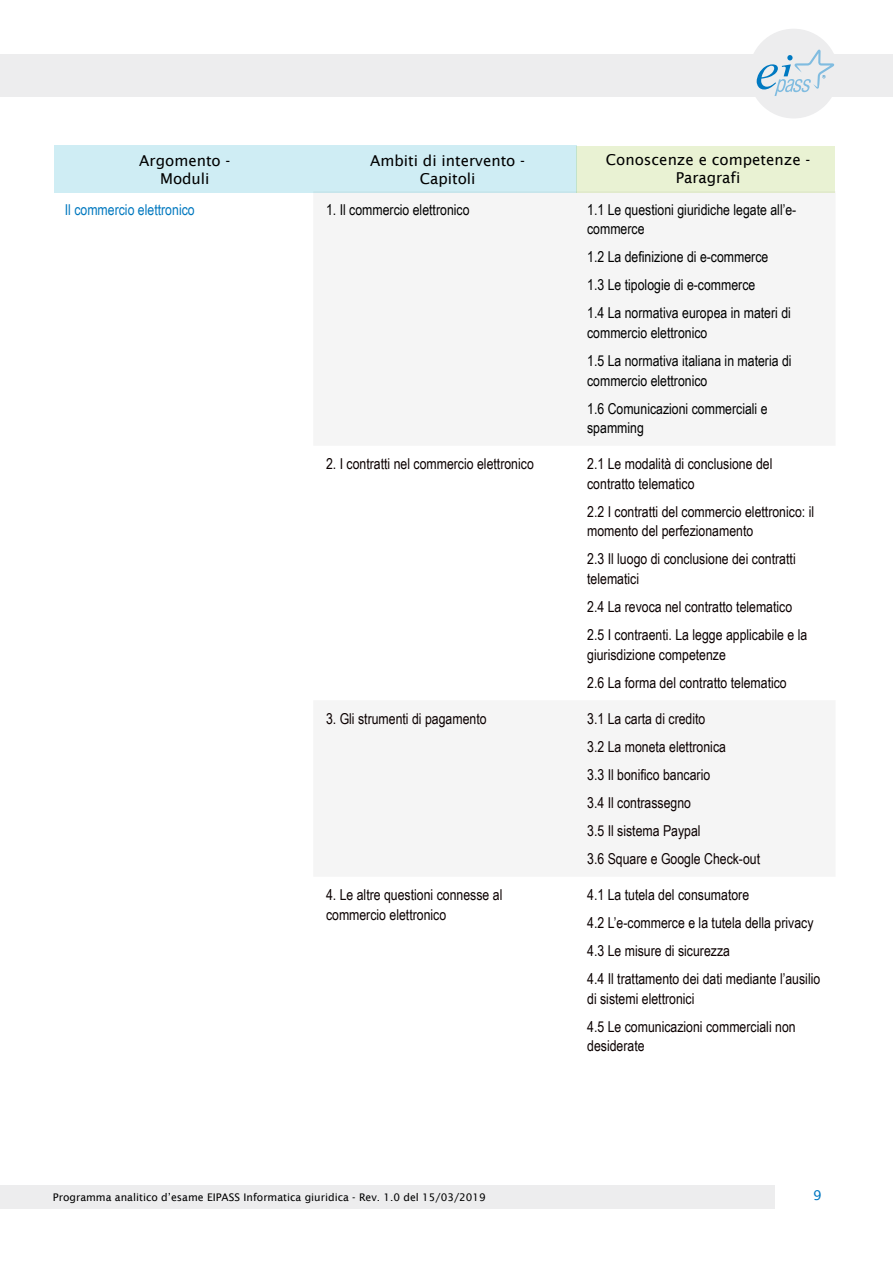
<style>
.page{position:relative;width:893px;height:1263px;background:#fff}
.page>*{position:absolute;margin:0;border:0;box-sizing:border-box;transform-origin:0 0}
.t1{font:15px/28px "Arial Narrow";color:#0b0000}
.t2{font:15px/28px "Arial Narrow";color:#000}
.t3{font:15px/18px "Lucida Sans";color:#000;text-align:center}
.t4{font:15px "Arial Narrow";color:#0078bf}
.t5{font:13.5px "Lucida Sans";color:#0077c1}
.t6{font:10.5px "Lucida Sans";color:#000}
</style>
<div class="page">
<div style="left:0;top:54px;width:893px;height:43px;background:#ededee"></div>
<div style="left:0;top:1185px;width:774px;height:24px;background:#ededee"></div>
<div style="left:749px;top:29px;width:89px;height:89px;background:#ededee;border-radius:50%"></div>
<svg style="left:757px;top:49px;width:77px;height:47px"></svg>
<div style="left:54px;top:145px;width:522px;height:47px;background:#cfedf4"></div>
<div style="left:576px;top:146px;width:259px;height:46px;background:#e9f2d3"></div>
<p class="t3" style="left:139px;top:151px;width:93px">Argomento -<br>Moduli</p>
<p class="t3" style="left:370px;top:151px;width:156px">Ambiti di intervento -<br>Capitoli</p>
<p class="t3" style="left:606px;top:150px;width:206px">Conoscenze e competenze -<br>Paragrafi</p>
<p class="t4" style="left:65px;top:199px;width:131px">Il commercio elettronico</p>
<p class="t2" style="left:326px;top:195px;width:145px">1. Il commercio elettronico</p>
<p class="t2" style="left:587px;top:199px;width:211px;line-height:19.5px">1.1 Le questioni giuridiche legate all’e&shy;commerce</p>
<p class="t2" style="left:587px;top:243px;width:205px">1.2 La definizione di e-commerce<br>1.3 Le tipologie di e-commerce<br>1.4 La normativa europea in materi di</p>
<p class="t2" style="left:587px;top:318px;width:206px">commercio elettronico<br>1.5 La normativa italiana in materia di</p>
<p class="t2" style="left:587px;top:366px;width:182px">commercio elettronico<br>1.6 Comunicazioni commerciali e</p>
<p class="t2" style="left:587px;top:413px;width:58px">spamming</p>
<p class="t1" style="left:326px;top:450px;width:209px">2. I contratti nel commercio elettronico</p>
<p class="t1" style="left:587px;top:454px;width:187px;line-height:19.5px">2.1 Le modalità di conclusione del contratto telematico</p>
<p class="t1" style="left:587px;top:501px;width:228px;line-height:19.5px">2.2 I contratti del commercio elettronico: il momento del perfezionamento</p>
<p class="t1" style="left:587px;top:549px;width:210px;line-height:19.5px">2.3 Il luogo di conclusione dei contratti telematici</p>
<p class="t1" style="left:587px;top:592px;width:222px">2.4 La revoca nel contratto telematico<br>2.5 I contraenti. La legge applicabile e la</p>
<p class="t1" style="left:587px;top:640px;width:201px">giurisdizione competenze<br>2.6 La forma del contratto telematico</p>
<p class="t1" style="left:326px;top:704px;width:162px">3. Gli strumenti di pagamento</p>
<p class="t1" style="left:587px;top:704px;width:174px">3.1 La carta di credito<br>3.2 La moneta elettronica<br>3.3 Il bonifico bancario<br>3.4 Il contrassegno<br>3.5 Il sistema Paypal<br>3.6 Square e Google Check-out</p>
<p class="t1" style="left:326px;top:885px;width:178px;line-height:19.5px">4. Le altre questioni connesse al commercio elettronico</p>
<p class="t1" style="left:587px;top:880px;width:235px">4.1 La tutela del consumatore<br>4.2 L’e-commerce e la tutela della privacy 4.3 Le misure di sicurezza<br>4.4 Il trattamento dei dati mediante l’ausilio</p>
<p class="t1" style="left:587px;top:984px;width:210px">di sistemi elettronici<br>4.5 Le comunicazioni commerciali non</p>
<p class="t1" style="left:587px;top:1031px;width:59px">desiderate</p>
<p class="t6" style="left:53px;top:1191px;width:434px">Programma analitico d’esame EIPASS Informatica giuridica - Rev. 1.0 del 15/03/2019</p>
<p class="t5" style="left:813px;top:1187px;width:10px">9</p>
</div>
